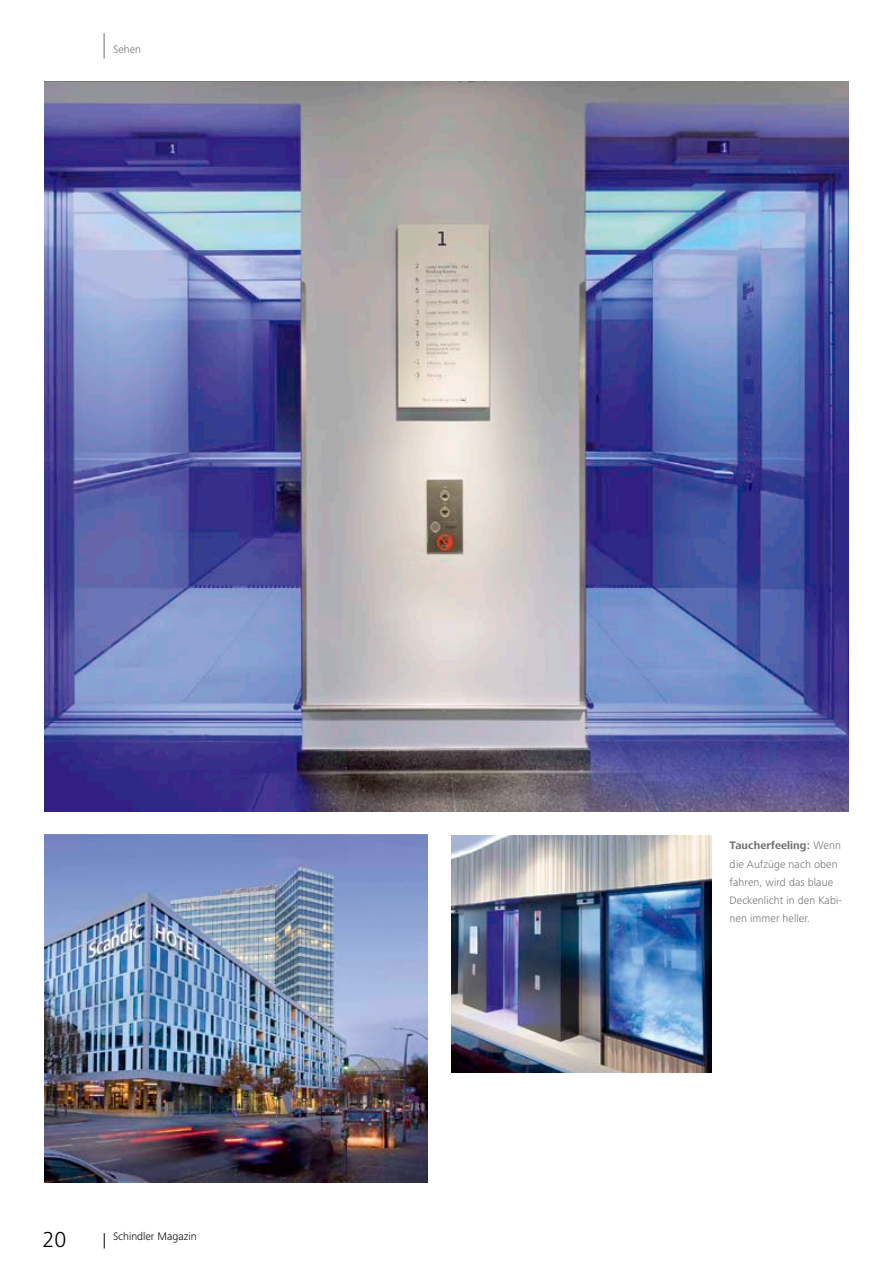
<style>
.page{position:relative;width:893px;height:1263px;background:#fff}
.page>*{position:absolute;margin:0;border:0;box-sizing:border-box;transform-origin:0 0}
.t1{font:300 22.5px "Frutiger Next Pro";color:#000}
.t2{font:300 11.25px/18.3px "Frutiger Next Pro";letter-spacing:.005em;color:#6e6e6e}
.t3{font:300 11.25px "Frutiger Next Pro";color:#000}
.s1{font-weight:700}
</style>
<div class="page">
<img style="left:45px;top:81px;width:803px;height:731px">
<img style="left:45px;top:835px;width:382px;height:347px">
<img style="left:451px;top:835px;width:260px;height:238px">
<svg style="left:104px;top:1233px;width:1px;height:15px"></svg>
<svg style="left:104px;top:33px;width:1px;height:26px"></svg>
<p class="t2" style="left:113px;top:40px;width:29px">Sehen</p>
<h1 class="t1" style="left:43px;top:1227px;width:25px">20</h1>
<p class="t3" style="left:113px;top:1230px;width:85px">Schindler Magazin</p>
<p class="t2" style="left:730px;top:836px;width:114px"><span class="s1">Taucherfeeling:</span> Wenn die Aufzüge nach oben fahren, wird das blaue<br>Deckenlicht in den Kabi&shy;nen immer heller.</p>
</div>
